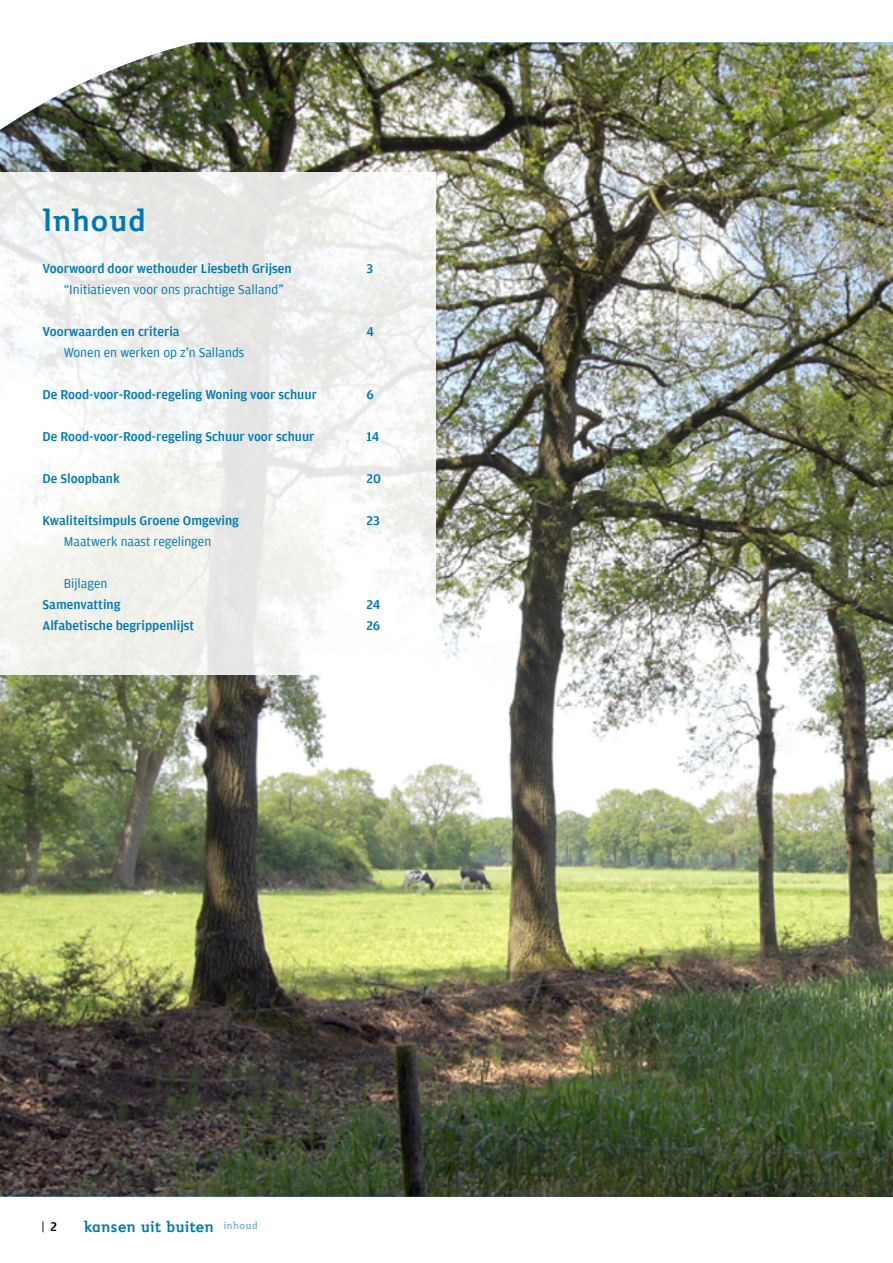
<style>
.page{position:relative;width:893px;height:1263px;background:#fff}
.page>*{position:absolute;margin:0;border:0;box-sizing:border-box;transform-origin:0 0}
.t1{font:700 36px "Jeunesse Std";color:#0077b3}
.t2{font:700 18px "Jeunesse Std";color:#0077b3}
.t3{font:500 13.5px "Amplitude";color:#0077b3}
.t4{font:13.5px "Amplitude";color:#0077b3}
.t5{font:13.5px "Amplitude";color:#000}
.s1{font-weight:500}
.s2{font-size:12px;color:#7db5d7}
</style>
<div class="page">
<img style="left:0;top:43px;width:893px;height:1154px">
<svg style="left:0;top:172px;width:436px;height:502px;fill:#f2f3f0"></svg>
<h1 class="t1" style="left:43px;top:199px;width:106px">Inhoud</h1>
<p class="t3" style="left:43px;top:261px;width:251px">Voorwoord door wethouder Liesbeth Grijsen</p>
<p class="t3" style="left:367px;top:261px;width:8px">3</p>
<p class="t4" style="left:64px;top:282px;width:222px">ªInitiatieven voor ons prachtige Sallandº</p>
<p class="t3" style="left:43px;top:324px;width:139px">Voorwaarden en criteria</p>
<p class="t3" style="left:367px;top:324px;width:9px">4</p>
<p class="t4" style="left:64px;top:345px;width:182px">Wonen en werken op z'n Sallands</p>
<p class="t3" style="left:43px;top:387px;width:276px">De Rood-voor-Rood-regeling Woning voor schuur</p>
<p class="t3" style="left:367px;top:387px;width:9px">6</p>
<p class="t3" style="left:43px;top:429px;width:274px">De Rood-voor-Rood-regeling Schuur voor schuur</p>
<p class="t3" style="left:367px;top:429px;width:14px">14</p>
<p class="t3" style="left:43px;top:471px;width:79px">De Sloopbank</p>
<p class="t3" style="left:367px;top:471px;width:16px">20</p>
<p class="t3" style="left:43px;top:513px;width:198px">Kwaliteitsimpuls Groene Omgeving</p>
<p class="t3" style="left:367px;top:513px;width:15px">23</p>
<p class="t4" style="left:64px;top:534px;width:149px">Maatwerk naast regelingen</p>
<p class="t4" style="left:64px;top:576px;width:45px">Bijlagen</p>
<p class="t3" style="left:43px;top:597px;width:79px">Samenvatting</p>
<p class="t3" style="left:367px;top:597px;width:16px">24</p>
<p class="t3" style="left:43px;top:618px;width:153px">Alfabetische begrippenlijst</p>
<p class="t3" style="left:367px;top:618px;width:15px">26</p>
<p class="t5" style="left:42px;top:1219px;width:17px">| <span class="s1">2</span></p>
<h2 class="t2" style="left:84px;top:1215px;width:175px">kansen uit buiten <span class="s2">inhoud</span></h2>
</div>
